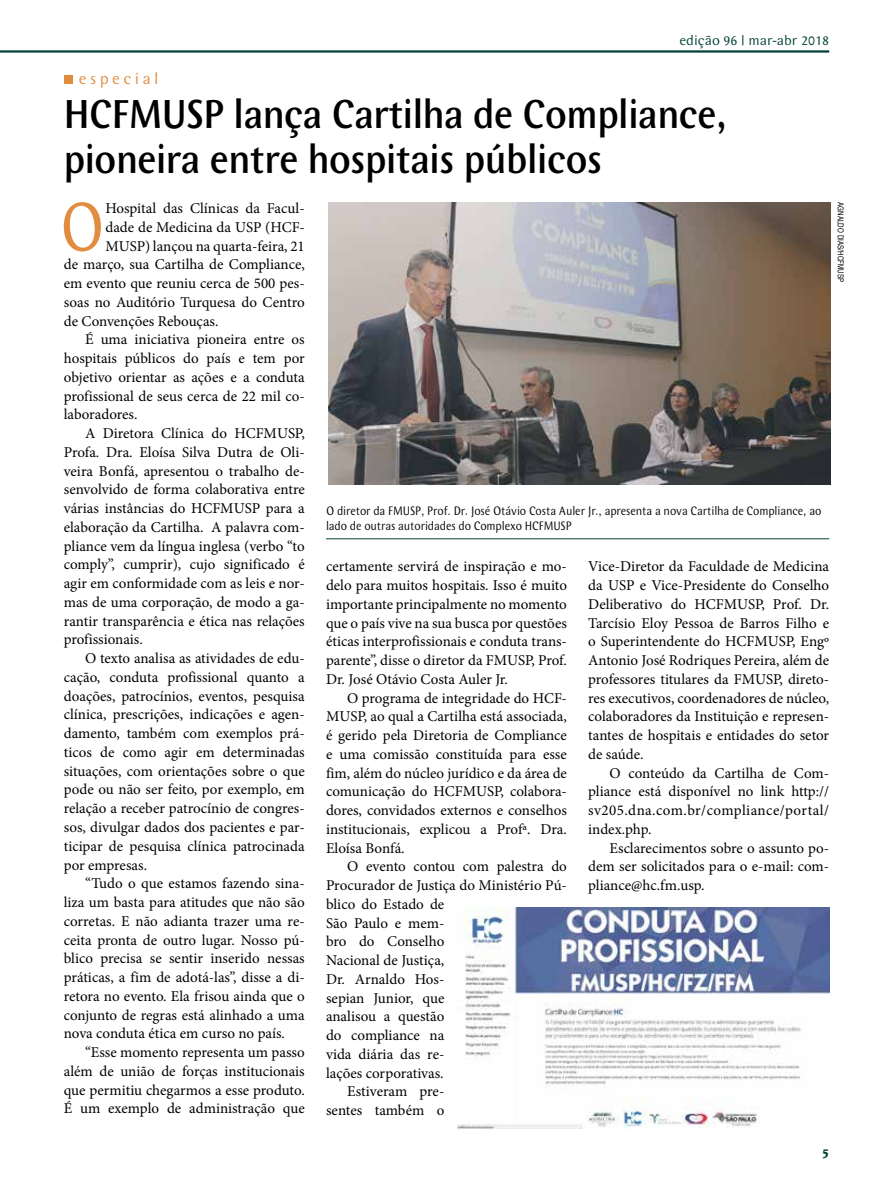
<style>
.page{position:relative;width:893px;height:1191px;background:#fff}
.page>*{position:absolute;margin:0;border:0;box-sizing:border-box;transform-origin:0 0}
.t1{font:71.25px "Wunderlich Normal";color:#e28c3f;scale:.9 1}
.t2{font:500 42px/45px "Wunderlich";letter-spacing:-.01em;color:#000;scale:.9 1}
.t3{font:16.5px "Wunderlich Normal";letter-spacing:.2em;color:#e28c3f}
.t4{font:15px/18.8px "Minion Pro";color:#000;text-align:justify}
.t5{font:14.25px "Wunderlich";color:#004136}
.t6{font:700 14.25px "Wunderlich";color:#004136}
.t7{font:12.75px/15px "Wunderlich";letter-spacing:-.01em;color:#000;scale:.9 1}
.t8{font:8.25px "Helvetica";letter-spacing:.01em;color:#000;scale:.75 1}
</style>
<div class="page">
<div style="left:64px;top:75px;width:9px;height:9px;background:#e28c3f"></div>
<hr style="left:0;top:50px;width:829px;height:3px;background:#004136">
<hr style="left:326px;top:538px;width:503px;height:1px;background:#004136">
<img style="left:328px;top:202px;width:502px;height:283px">
<img style="left:457px;top:907px;width:372px;height:221px">
<p class="t5" style="left:679px;top:33px;width:151px">edição 96 | mar-abr 2018</p>
<p class="t3" style="left:79px;top:69px;width:81px">especial</p>
<h2 class="t2" style="left:64px;top:92px;width:739px">HCFMUSP lança Cartilha de Compliance, pioneira entre hospitais públicos</h2>
<h1 class="t1" style="left:59px;top:187px;width:53px">O</h1>
<p class="t4" style="left:105px;top:199px;width:201px">Hospital das Clínicas da Facul-</p>
<p class="t4" style="left:105px;top:218px;width:201px">dade de Medicina da USP (HCF-</p>
<p class="t4" style="left:105px;top:236px;width:201px">MUSP) lançou na quarta-feira, 21</p>
<p class="t4" style="left:64px;top:255px;width:242px">de março, sua Cartilha de Compliance,</p>
<p class="t4" style="left:64px;top:274px;width:242px">em evento que reuniu cerca de 500 pes-</p>
<p class="t4" style="left:64px;top:293px;width:242px">soas no Auditório Turquesa do Centro</p>
<p class="t4" style="left:64px;top:311px;width:156px">de Convenções Rebouças.</p>
<p class="t4" style="left:85px;top:330px;width:221px">É uma iniciativa pioneira entre os</p>
<p class="t4" style="left:64px;top:349px;width:242px">hospitais públicos do país e tem por</p>
<p class="t4" style="left:64px;top:368px;width:242px">objetivo orientar as ações e a conduta</p>
<p class="t4" style="left:64px;top:386px;width:242px">profissional de seus cerca de 22 mil co-</p>
<p class="t4" style="left:64px;top:405px;width:75px">laboradores.</p>
<p class="t4" style="left:85px;top:424px;width:221px">A Diretora Clínica do HCFMUSP,</p>
<p class="t4" style="left:64px;top:443px;width:242px">Profa. Dra. Eloísa Silva Dutra de Oli-</p>
<p class="t4" style="left:64px;top:461px;width:242px">veira Bonfá, apresentou o trabalho de-</p>
<p class="t4" style="left:64px;top:480px;width:242px">senvolvido de forma colaborativa entre</p>
<p class="t4" style="left:64px;top:499px;width:242px">várias instâncias do HCFMUSP para a</p>
<p class="t4" style="left:64px;top:518px;width:242px">elaboração da Cartilha. A palavra com-</p>
<p class="t4" style="left:64px;top:536px;width:242px">pliance vem da língua inglesa (verbo “to</p>
<p class="t4" style="left:64px;top:555px;width:242px">comply”, cumprir), cujo significado é</p>
<p class="t4" style="left:64px;top:574px;width:242px">agir em conformidade com as leis e nor-</p>
<p class="t4" style="left:64px;top:593px;width:242px">mas de uma corporação, de modo a ga-</p>
<p class="t4" style="left:64px;top:611px;width:242px">rantir transparência e ética nas relações</p>
<p class="t4" style="left:64px;top:630px;width:81px">profissionais.</p>
<p class="t4" style="left:85px;top:649px;width:221px">O texto analisa as atividades de edu-</p>
<p class="t4" style="left:64px;top:668px;width:242px">cação, conduta profissional quanto a</p>
<p class="t4" style="left:64px;top:686px;width:242px">doações, patrocínios, eventos, pesquisa</p>
<p class="t4" style="left:64px;top:705px;width:242px">clínica, prescrições, indicações e agen-</p>
<p class="t4" style="left:64px;top:724px;width:242px">damento, também com exemplos prá-</p>
<p class="t4" style="left:64px;top:743px;width:242px">ticos de como agir em determinadas</p>
<p class="t4" style="left:64px;top:761px;width:242px">situações, com orientações sobre o que</p>
<p class="t4" style="left:64px;top:780px;width:242px">pode ou não ser feito, por exemplo, em</p>
<p class="t4" style="left:64px;top:799px;width:242px">relação a receber patrocínio de congres-</p>
<p class="t4" style="left:64px;top:818px;width:242px">sos, divulgar dados dos pacientes e par-</p>
<p class="t4" style="left:64px;top:836px;width:242px">ticipar de pesquisa clínica patrocinada</p>
<p class="t4" style="left:64px;top:855px;width:85px">por empresas.</p>
<p class="t4" style="left:85px;top:874px;width:221px">“Tudo o que estamos fazendo sina-</p>
<p class="t4" style="left:64px;top:893px;width:242px">liza um basta para atitudes que não são</p>
<p class="t4" style="left:64px;top:911px;width:242px">corretas. E não adianta trazer uma re-</p>
<p class="t4" style="left:64px;top:930px;width:242px">ceita pronta de outro lugar. Nosso pú-</p>
<p class="t4" style="left:64px;top:949px;width:242px">blico precisa se sentir inserido nessas</p>
<p class="t4" style="left:64px;top:968px;width:242px">práticas, a fim de adotá-las”, disse a di-</p>
<p class="t4" style="left:64px;top:986px;width:242px">retora no evento. Ela frisou ainda que o</p>
<p class="t4" style="left:64px;top:1005px;width:242px">conjunto de regras está alinhado a uma</p>
<p class="t4" style="left:64px;top:1024px;width:223px">nova conduta ética em curso no país.</p>
<p class="t4" style="left:85px;top:1043px;width:221px">“Esse momento representa um passo</p>
<p class="t4" style="left:64px;top:1061px;width:242px">além de união de forças institucionais</p>
<p class="t4" style="left:64px;top:1080px;width:242px">que permitiu chegarmos a esse produto.</p>
<p class="t4" style="left:64px;top:1099px;width:242px">É um exemplo de administração que</p>
<p class="t7" style="left:326px;top:503px;width:552px">O diretor da FMUSP, Prof. Dr. José Otávio Costa Auler Jr., apresenta a nova Cartilha de Compliance, ao lado de outras autoridades do Complexo HCFMUSP</p>
<p class="t4" style="left:326px;top:557px;width:242px">certamente servirá de inspiração e mo&shy;delo para muitos hospitais. Isso é muito importante principalmente no momento que o país vive na sua busca por questões éticas interprofissionais e conduta trans&shy;parente”, disse o diretor da FMUSP, Prof.<br>Dr. José Otávio Costa Auler Jr.</p>
<p class="t4" style="left:326px;top:688px;width:242px;text-indent:21px">O programa de integridade do HCF-MUSP, ao qual a Cartilha está associada, é gerido pela Diretoria de Compliance e uma comissão constituída para esse fim, além do núcleo jurídico e da área de comunicação do HCFMUSP, colabora&shy;dores, convidados externos e conselhos institucionais, explicou a Profª. Dra.<br>Eloísa Bonfá.</p>
<p class="t4" style="left:347px;top:857px;width:221px">O evento contou com palestra do</p>
<p class="t4" style="left:326px;top:876px;width:242px">Procurador de Justiça do Ministério Pú-</p>
<p class="t4" style="left:326px;top:894px;width:120px">blico do Estado de</p>
<p class="t4" style="left:326px;top:913px;width:120px">São Paulo e mem-</p>
<p class="t4" style="left:326px;top:932px;width:120px">bro do Conselho</p>
<p class="t4" style="left:326px;top:951px;width:120px">Nacional de Justiça,</p>
<p class="t4" style="left:326px;top:969px;width:120px">Dr. Arnaldo Hos-</p>
<p class="t4" style="left:326px;top:988px;width:120px">sepian Junior, que</p>
<p class="t4" style="left:326px;top:1007px;width:120px">analisou a questão</p>
<p class="t4" style="left:326px;top:1026px;width:120px">do compliance na</p>
<p class="t4" style="left:326px;top:1044px;width:120px">vida diária das re-</p>
<p class="t4" style="left:326px;top:1063px;width:119px">lações corporativas.</p>
<p class="t4" style="left:347px;top:1082px;width:99px">Estiveram pre-</p>
<p class="t4" style="left:326px;top:1101px;width:120px">sentes também o</p>
<p class="t4" style="left:588px;top:557px;width:242px">Vice-Diretor da Faculdade de Medicina da USP e Vice-Presidente do Conselho Deliberativo do HCFMUSP, Prof. Dr.<br>Tarcísio Eloy Pessoa de Barros Filho e o Superintendente do HCFMUSP, Engº Antonio José Rodriques Pereira, além de professores titulares da FMUSP, direto&shy;res executivos, coordenadores de núcleo, colaboradores da Instituição e represen&shy;tantes de hospitais e entidades do setor de saúde.</p>
<p class="t4" style="left:588px;top:763px;width:242px;text-indent:21px">O conteúdo da Cartilha de Com&shy;pliance está disponível no link http:// sv205.dna.com.br/compliance/portal/ index.php.</p>
<p class="t4" style="left:588px;top:838px;width:242px;text-indent:21px">Esclarecimentos sobre o assunto po&shy;dem ser solicitados para o e-mail: com&shy;pliance@hc.fm.usp.</p>
<p class="t8" style="left:847px;top:202px;width:108px;rotate:90deg">AGNALDO DIAS/HCFMUSP</p>
<p class="t6" style="left:822px;top:1145px;width:9px">5</p>
</div>
